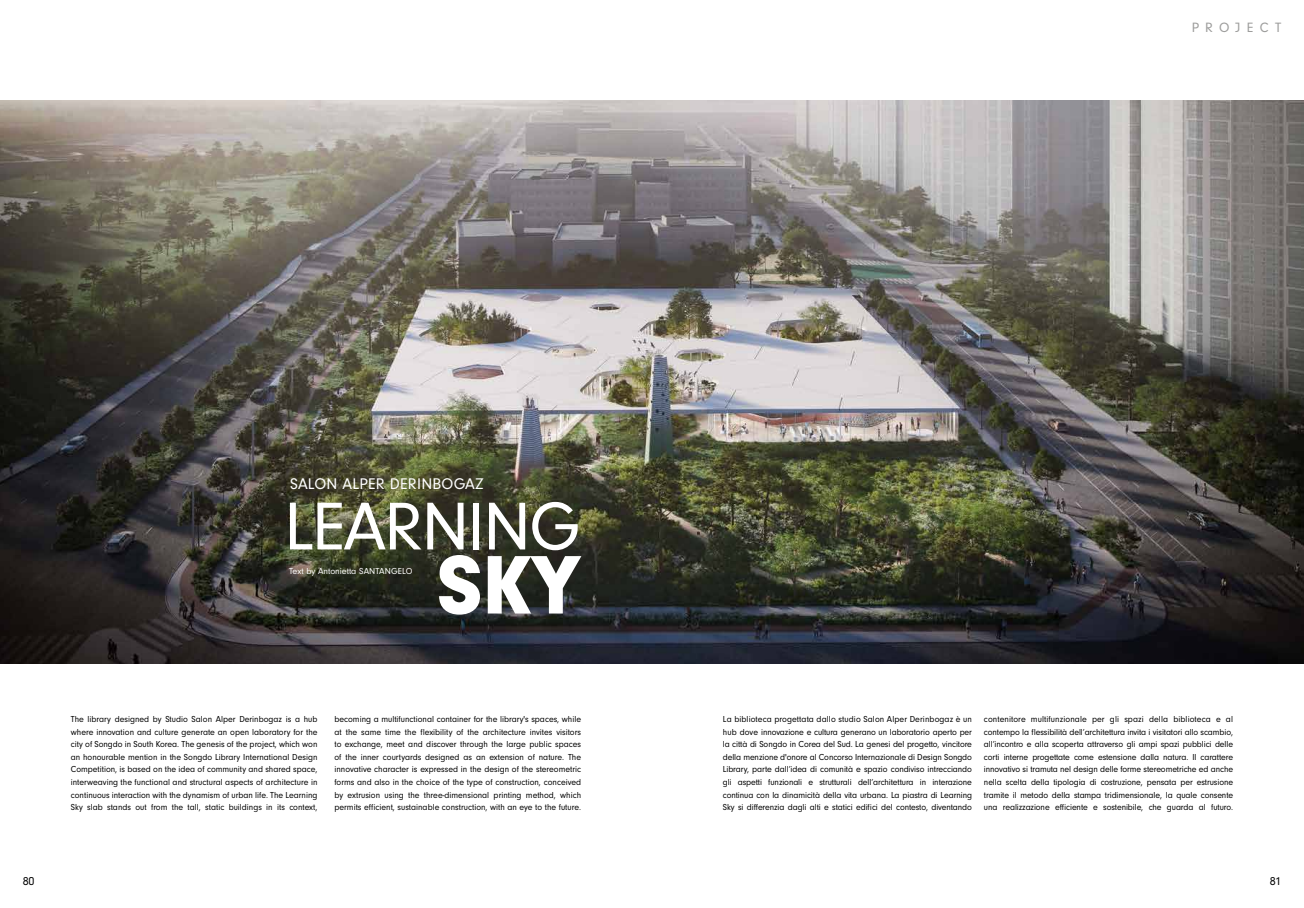
<style>
.page{position:relative;width:1304px;height:908px;background:#fff}
.page>*{position:absolute;margin:0;border:0;box-sizing:border-box;transform-origin:0 0}
.t1{font:900 86px "Neuzeit Grotesk TOT";color:#fff}
.t2{font:70px "Neuzeit Grotesk TOT";letter-spacing:-.025em;color:#fff}
.t3{font:16px "Neuzeit Grotesk TOT";letter-spacing:.015em;color:#fff}
.t4{font:14px "Neuzeit Grotesk TOT";letter-spacing:.45em;color:#9d9d9c}
.t5{font:12px "Neuzeit Grotesk TOT";color:#000}
.t6{font:9px/12.6px "Neuzeit Grotesk TOT";letter-spacing:-.01em;color:#000;text-align:justify}
.t7{font:9px "Neuzeit Grotesk TOT";color:#fff}
</style>
<div class="page">
<img style="left:0;top:100px;width:1304px;height:563px">
<h3 class="t3" style="left:290px;top:475px;width:195px">SALON ALPER DERINBOGAZ</h3>
<h2 class="t2" style="left:284px;top:488px;width:298px">LEARNING</h2>
<h1 class="t1" style="left:437px;top:536px;width:145px">SKY</h1>
<p class="t7" style="left:289px;top:566px;width:125px">Text by Antonietta SANTANGELO</p>
<h3 class="t4" style="left:1191px;top:20px;width:91px">PROJECT</h3>
<p class="t6" style="left:71px;top:712px;width:248px">The library designed by Studio Salon Alper Derinbogaz is a hub where innovation and culture generate an open laboratory for the city of Songdo in South Korea. The genesis of the project, which won an honourable mention in the Songdo Library International Design Competition, is based on the idea of community and shared space, interweaving the functional and structural aspects of architecture in continuous interaction with the dynamism of urban life. The Learning Sky slab stands out from the tall, static buildings in its context,</p>
<p class="t6" style="left:334px;top:712px;width:248px">becoming a multifunctional container for the library's spaces, while at the same time the flexibility of the architecture invites visitors to exchange, meet and discover through the large public spaces of the inner courtyards designed as an extension of nature. The innovative character is expressed in the design of the stereometric forms and also in the choice of the type of construction, conceived by extrusion using the three-dimensional printing method, which permits efficient, sustainable construction, with an eye to the future.</p>
<p class="t6" style="left:723px;top:712px;width:251px">La biblioteca progettata dallo studio Salon Alper Derinbogaz è un hub dove innovazione e cultura generano un laboratorio aperto per la città di Songdo in Corea del Sud. La genesi del progetto, vincitore della menzione d'onore al Concorso Internazionale di Design Songdo Library, parte dall’idea di comunità e spazio condiviso intrecciando gli aspetti funzionali e strutturali dell’architettura in interazione continua con la dinamicità della vita urbana. La piastra di Learning Sky si differenzia dagli alti e statici edifici del contesto, diventando</p>
<p class="t6" style="left:984px;top:712px;width:251px">contenitore multifunzionale per gli spazi della biblioteca e al contempo la flessibilità dell’architettura invita i visitatori allo scambio, all’incontro e alla scoperta attraverso gli ampi spazi pubblici delle corti interne progettate come estensione dalla natura. Il carattere innovativo si tramuta nel design delle forme stereometriche ed anche nella scelta della tipologia di costruzione, pensata per estrusione tramite il metodo della stampa tridimensionale, la quale consente una realizzazione efficiente e sostenibile, che guarda al futuro.</p>
<h3 class="t5" style="left:23px;top:874px;width:13px">80</h3>
<h3 class="t5" style="left:1270px;top:874px;width:13px">81</h3>
</div>
